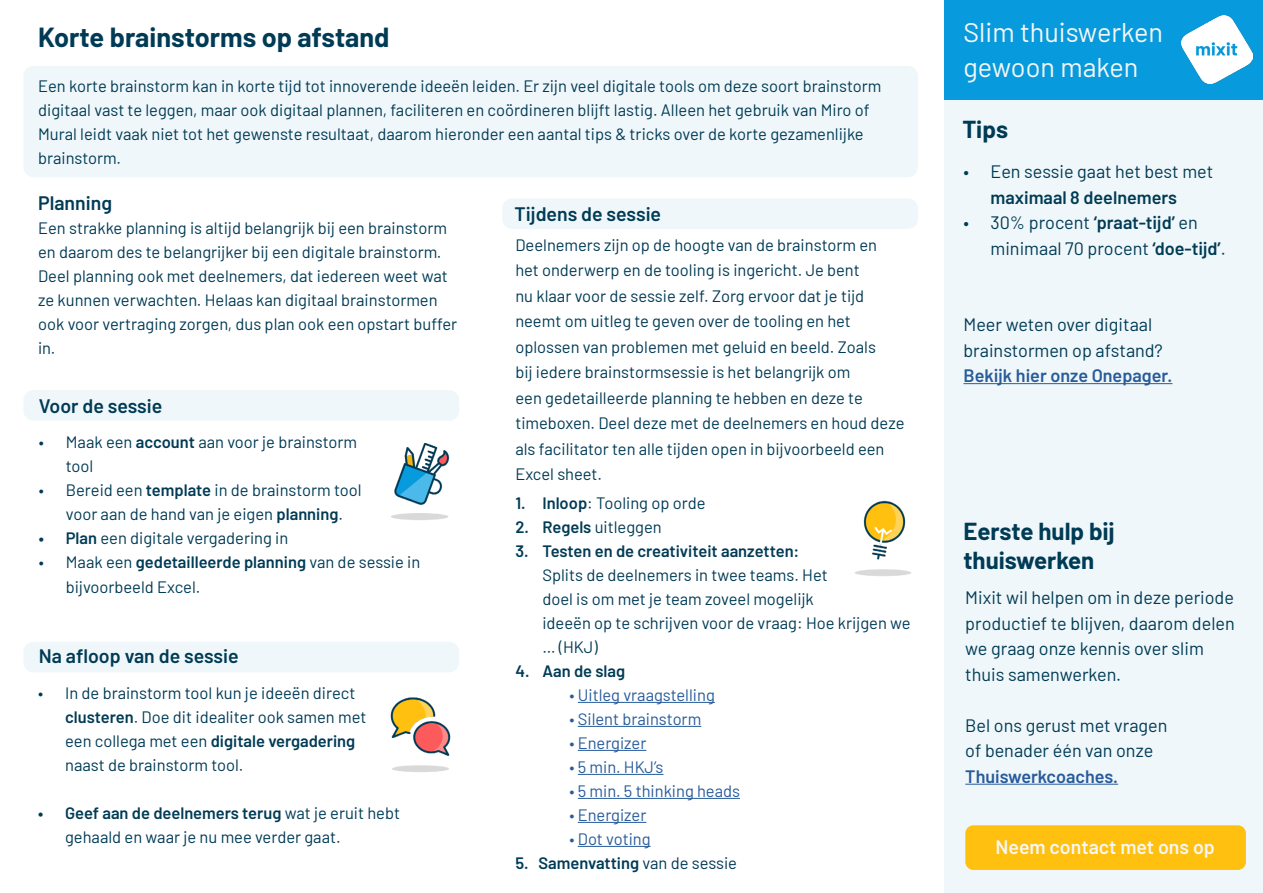
<style>
.page{position:relative;width:1263px;height:893px;background:#fff}
.page>*{position:absolute;margin:0;border:0;box-sizing:border-box;transform-origin:0 0}
.t1{font:27px/34.5px "Barlow";color:#f6f6f6}
.t2{font:700 27px "Barlow";color:#003b55}
.t3{font:700 24px/28.8px "Barlow";color:#003b55}
.t4{font:600 19.5px "Barlow";color:#003b55}
.t5{font:600 19.5px "Barlow";color:#f6f6f6}
.t6{font:18px/25.5px "Barlow";color:#003b55}
.t7{font:600 18px "Barlow";color:#275b9b}
.t8{font:600 18px "Barlow";color:#003b55}
.t9{font:16.5px/24px "Barlow";color:#003b55}
.t10{font:16.5px "Barlow";color:#275b9b}
.t11{font:600 16.5px "Barlow";color:#003b55}
.s1{font-weight:600}
.s2{font-weight:400}
</style>
<div class="page">
<div style="left:945px;top:0;width:318px;height:100px;background:#079bdd"></div>
<img style="left:1181px;top:15px;width:71px;height:69px">
<div style="left:945px;top:100px;width:318px;height:793px;background:#f0f7fa"></div>
<hr style="left:965px;top:784px;width:153px;height:1px;background:#275b9b">
<div style="left:965px;top:825px;width:281px;height:45px;background:#ffc00f;border-radius:8px"></div>
<div style="left:23px;top:66px;width:895px;height:111px;background:#f0f7fa;border-radius:10px"></div>
<div style="left:502px;top:198px;width:416px;height:31px;background:#f0f7fa;border-radius:10px"></div>
<hr style="left:578px;top:702px;width:137px;height:1px;background:#275b9b">
<hr style="left:578px;top:726px;width:123px;height:1px;background:#275b9b">
<hr style="left:578px;top:750px;width:68px;height:1px;background:#275b9b">
<hr style="left:578px;top:774px;width:85px;height:1px;background:#275b9b">
<hr style="left:578px;top:798px;width:162px;height:1px;background:#275b9b">
<hr style="left:578px;top:822px;width:68px;height:1px;background:#275b9b">
<hr style="left:578px;top:846px;width:73px;height:1px;background:#275b9b">
<div style="left:23px;top:642px;width:436px;height:30px;background:#f0f7fa;border-radius:10px"></div>
<hr style="left:963px;top:383px;width:209px;height:1px;background:#275b9b">
<div style="left:23px;top:390px;width:436px;height:31px;background:#f0f7fa;border-radius:10px"></div>
<img style="left:391px;top:443px;width:59px;height:77px">
<img style="left:390px;top:697px;width:61px;height:75px">
<img style="left:855px;top:500px;width:56px;height:76px">
<h1 class="t2" style="left:38px;top:17px;width:353px">Korte brainstorms op afstand</h1>
<p class="t9" style="left:38px;top:72px;width:845px">Een korte brainstorm kan in korte tijd tot innoverende ideeën leiden. Er zijn veel digitale tools om deze soort brainstorm digitaal vast te leggen, maar ook digitaal plannen, faciliteren en coördineren blijft lastig. Alleen het gebruik van Miro of Mural leidt vaak niet tot het gewenste resultaat, daarom hieronder een aantal tips &amp; tricks over de korte gezamenlijke brainstorm.</p>
<p class="t4" style="left:38px;top:189px;width:75px">Planning</p>
<p class="t9" style="left:38px;top:215px;width:420px">Een strakke planning is altijd belangrijk bij een brainstorm en daarom des te belangrijker bij een digitale brainstorm.<br>Deel planning ook met deelnemers, dat iedereen weet wat ze kunnen verwachten. Helaas kan digitaal brainstormen ook voor vertraging zorgen, dus plan ook een opstart buffer in.</p>
<p class="t4" style="left:514px;top:200px;width:148px">Tijdens de sessie</p>
<p class="t9" style="left:515px;top:231px;width:391px;line-height:25.5px">Deelnemers zijn op de hoogte van de brainstorm en het onderwerp en de tooling is ingericht. Je bent<br>nu klaar voor de sessie zelf. Zorg ervoor dat je tijd neemt om uitleg te geven over de tooling en het oplossen van problemen met geluid en beeld. Zoals<br>bij iedere brainstormsessie is het belangrijk om<br>een gedetailleerde planning te hebben en deze te timeboxen. Deel deze met de deelnemers en houd deze als facilitator ten alle tijden open in bijvoorbeeld een Excel sheet.</p>
<p class="t4" style="left:39px;top:391px;width:125px">Voor de sessie</p>
<p class="t9" style="left:66px;top:428px;width:293px;text-indent:-27px">• Maak een <span class="s1">account</span> aan voor je brainstorm tool</p>
<p class="t9" style="left:39px;top:476px;width:324px;text-align:center">• Bereid een <span class="s1">template</span> in de brainstorm tool voor aan de hand van je eigen <span class="s1">planning</span>.</p>
<p class="t9" style="left:39px;top:524px;width:251px"><span class="s1">• Plan</span> een digitale vergadering in</p>
<p class="t9" style="left:66px;top:548px;width:356px;line-height:25.5px;text-indent:-27px">• Maak een <span class="s1">gedetailleerde planning</span> van de sessie in bijvoorbeeld Excel.</p>
<p class="t9" style="left:515px;top:490px;width:192px"><span class="s1">1. Inloop</span>: Tooling op orde</p>
<p class="t9" style="left:515px;top:514px;width:148px"><span class="s1">2. Regels</span> uitleggen</p>
<p class="t11" style="left:515px;top:539px;width:286px">3. Testen en de creativiteit aanzetten:</p>
<p class="t9" style="left:542px;top:562px;width:370px">Splits de deelnemers in twee teams. Het<br>doel is om met je team zoveel mogelijk<br>ideeën op te schrijven voor de vraag: Hoe krijgen we … (HKJ)</p>
<p class="t11" style="left:515px;top:659px;width:111px">4. Aan de slag</p>
<p class="t10" style="left:569px;top:683px;width:147px">• Uitleg vraagstelling</p>
<p class="t10" style="left:569px;top:707px;width:133px">• Silent brainstorm</p>
<p class="t10" style="left:569px;top:731px;width:78px">• Energizer</p>
<p class="t10" style="left:569px;top:755px;width:96px">• 5 min. HKJ’s</p>
<p class="t10" style="left:569px;top:779px;width:172px">• 5 min. 5 thinking heads</p>
<p class="t10" style="left:569px;top:803px;width:78px">• Energizer</p>
<p class="t10" style="left:569px;top:827px;width:83px">• Dot voting</p>
<p class="t11" style="left:515px;top:851px;width:223px">5. Samenvatting <span class="s2">van de sessie</span></p>
<p class="t4" style="left:39px;top:642px;width:201px">Na afloop van de sessie</p>
<p class="t9" style="left:65px;top:680px;width:303px;text-indent:-27px">• In de brainstorm tool kun je ideeën direct <span class="s1">clusteren</span>. Doe dit idealiter ook samen met een collega met een <span class="s1">digitale vergadering </span>naast de brainstorm tool.</p>
<p class="t9" style="left:65px;top:800px;width:336px;text-indent:-27px"><span class="s1">• Geef aan de deelnemers terug</span> wat je eruit hebt gehaald en waar je nu mee verder gaat.</p>
<h1 class="t1" style="left:963px;top:13px;width:201px">Slim thuiswerken gewoon maken</h1>
<h2 class="t3" style="left:962px;top:113px;width:47px">Tips</h2>
<p class="t6" style="left:963px;top:158px;width:251px">• Een sessie gaat het best met</p>
<p class="t8" style="left:990px;top:184px;width:188px">maximaal 8 deelnemers</p>
<p class="t6" style="left:990px;top:209px;width:237px;text-indent:-27px">• 30% procent <span class="s1">‘praat-tijd’</span> en minimaal 70 procent <span class="s1">‘doe-tijd’</span>.</p>
<p class="t6" style="left:963px;top:311px;width:201px">Meer weten over digitaal brainstormen op afstand?</p>
<p class="t7" style="left:963px;top:363px;width:211px">Bekijk hier onze Onepager.</p>
<h2 class="t3" style="left:963px;top:515px;width:153px">Eerste hulp bij thuiswerken</h2>
<p class="t6" style="left:965px;top:584px;width:271px">Mixit wil helpen om in deze periode productief te blijven, daarom delen we graag onze kennis over slim thuis samenwerken.</p>
<p class="t6" style="left:965px;top:711px;width:204px">Bel ons gerust met vragen of benader één van onze</p>
<p class="t7" style="left:965px;top:763px;width:154px">Thuiswerkcoaches.</p>
<p class="t5" style="left:995px;top:833px;width:221px">Neem contact met ons op</p>
</div>
